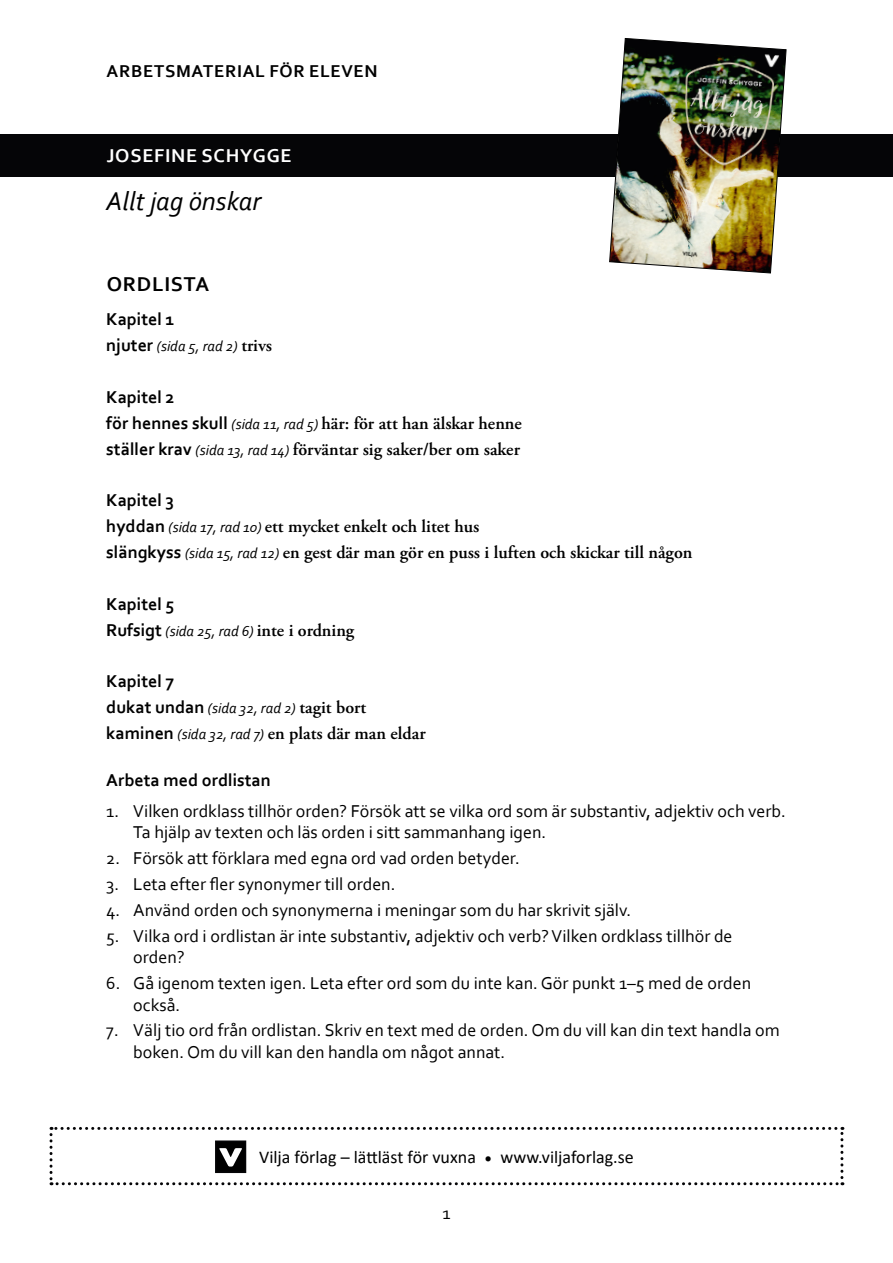
<style>
.page{position:relative;width:893px;height:1263px;background:#fff}
.page>*{position:absolute;margin:0;border:0;box-sizing:border-box;transform-origin:0 0}
.t1{font:italic 27px "Corbel";color:#000}
.t2{font:700 21px "Corbel";letter-spacing:.04em;color:#000}
.t3{font:700 19.5px "Corbel";letter-spacing:.04em;color:#fff}
.t4{font:18px/21.6px "Corbel";color:#000}
.t5{font:600 18px/25.8px "Adobe Garamond Pro";color:#000}
.t6{font:700 18px "Corbel";color:#000}
.t7{font:18px "Calibri";color:#000}
.t8{font:700 18px "Corbel";letter-spacing:.04em;color:#000}
.t9{font:italic 15px "Corbel";color:#000}
.s1{font-weight:700;font-style:normal;font-size:18px}
.s2{font-family:"Adobe Garamond Pro";font-weight:600;font-style:normal;font-size:18px}
.s3{font-family:"Corbel";font-weight:700}
.s4{font-family:"Corbel";font-weight:400;font-style:italic;font-size:15px}
</style>
<div class="page">
<div style="left:0;top:134px;width:893px;height:42px;background:#050507"></div>
<img style="left:609px;top:38px;width:177px;height:235px">
<svg style="left:50px;top:1127px;width:793px;height:58px"></svg>
<div style="left:215px;top:1140px;width:31px;height:33px;border:2px solid #050507"></div>
<p class="t8" style="left:107px;top:60px;width:272px">ARBETSMATERIAL FÖR ELEVEN</p>
<p class="t3" style="left:107px;top:144px;width:187px">JOSEFINE SCHYGGE</p>
<h1 class="t1" style="left:106px;top:184px;width:156px">Allt jag önskar</h1>
<p class="t2" style="left:107px;top:271px;width:104px">ORDLISTA</p>
<p class="t6" style="left:106px;top:308px;width:70px">Kapitel 1</p>
<p class="t9" style="left:106px;top:337px;width:167px"><span class="s1">njuter</span> (sida 5, rad 2) <span class="s2">trivs</span></p>
<p class="t6" style="left:106px;top:386px;width:70px">Kapitel 2</p>
<p class="t5" style="left:106px;top:410px;width:417px"><span class="s3">för hennes skull</span> <span class="s4">(sida 11, rad 5)</span> här: för att han älskar henne <span class="s3">ställer krav</span> <span class="s4">(sida 13, rad 14)</span> förväntar sig saker/ber om saker</p>
<p class="t6" style="left:106px;top:489px;width:70px">Kapitel 3</p>
<p class="t5" style="left:106px;top:514px;width:588px"><span class="s3">hyddan</span> <span class="s4">(sida 17, rad 10)</span> ett mycket enkelt och litet hus<br><span class="s3">slängkyss</span> <span class="s4">(sida 15, rad 12)</span> en gest där man gör en puss i luften och skickar till någon</p>
<p class="t6" style="left:106px;top:593px;width:70px">Kapitel 5</p>
<p class="t9" style="left:106px;top:621px;width:249px"><span class="s1">Rufsigt</span> (sida 25, rad 6) <span class="s2">inte i ordning</span></p>
<p class="t6" style="left:106px;top:670px;width:70px">Kapitel 7</p>
<p class="t9" style="left:106px;top:699px;width:262px"><span class="s1">dukat undan</span> (sida 32, rad 2) <span class="s2">tagit bort</span></p>
<p class="t5" style="left:106px;top:721px;width:321px"><span class="s3">kaminen</span> <span class="s4">(sida 32, rad 7)</span> en plats där man eldar</p>
<p class="t6" style="left:106px;top:769px;width:166px">Arbeta med ordlistan</p>
<p class="t4" style="left:133px;top:799px;width:654px;text-indent:-27px">1. Vilken ordklass tillhör orden? Försök att se vilka ord som är substantiv, adjektiv och verb.<br>Ta hjälp av texten och läs orden i sitt sammanhang igen.</p>
<p class="t4" style="left:106px;top:847px;width:415px">2. Försök att förklara med egna ord vad orden betyder.</p>
<p class="t4" style="left:106px;top:873px;width:291px">3. Leta efter fler synonymer till orden.</p>
<p class="t4" style="left:106px;top:898px;width:526px">4. Använd orden och synonymerna i meningar som du har skrivit själv.</p>
<p class="t4" style="left:133px;top:924px;width:601px;text-indent:-27px">5. Vilka ord i ordlistan är inte substantiv, adjektiv och verb? Vilken ordklass tillhör de orden?</p>
<p class="t4" style="left:133px;top:972px;width:619px;text-indent:-27px">6. Gå igenom texten igen. Leta efter ord som du inte kan. Gör punkt 1–5 med de orden också.</p>
<p class="t4" style="left:133px;top:1019px;width:648px;text-indent:-27px">7. Välj tio ord från ordlistan. Skriv en text med de orden. Om du vill kan din text handla om boken. Om du vill kan den handla om något annat.</p>
<p class="t7" style="left:259px;top:1144px;width:376px">Vilja förlag – lättläst för vuxna <sub>•</sub> www.viljaforlag.se</p>
<p class="t4" style="left:442px;top:1202px;width:10px">1</p>
</div>
